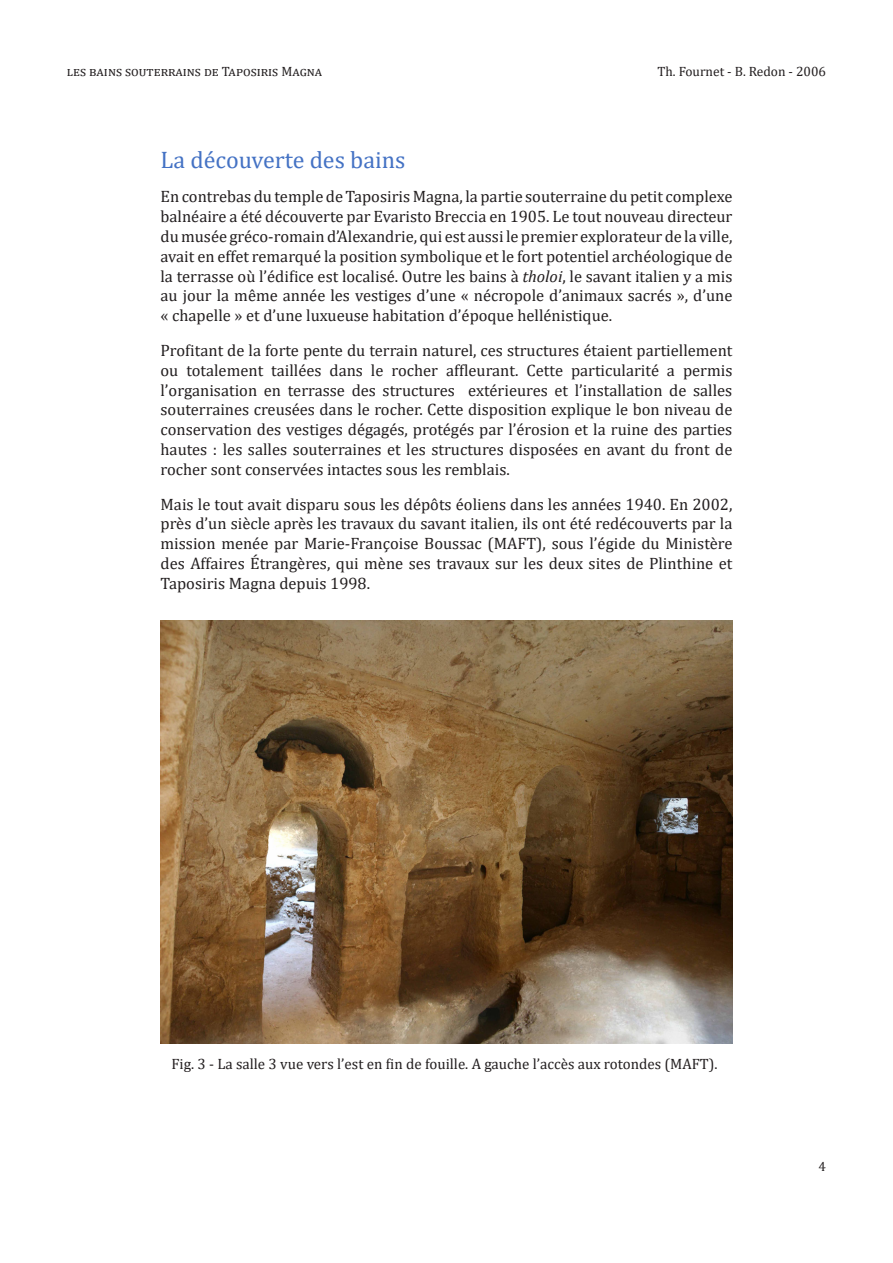
<style>
.page{position:relative;width:893px;height:1263px;background:#fff}
.page>*{position:absolute;margin:0;border:0;box-sizing:border-box;transform-origin:0 0}
.t1{font:24px "Cambria";color:#4472c4}
.t2{font:16.5px/19.8px "Cambria";color:#231f20;text-align:justify}
.t3{font:15px "Cambria";color:#231f20}
.t4{font:13.5px "Cambria";letter-spacing:.055em;color:#231f20}
.t5{font:13.5px "Cambria";color:#231f20}
.s1{font-style:italic}
</style>
<div class="page">
<img style="left:161px;top:620px;width:571px;height:423px">
<p class="t4" style="left:67px;top:64px;width:256px">les bains souterrains de Taposiris Magna</p>
<p class="t5" style="left:657px;top:64px;width:170px">Th. Fournet B- . Redon - 2006</p>
<p class="t1" style="left:161px;top:145px;width:246px">La découverte des bains</p>
<p class="t2" style="left:161px;top:187px;width:573px">EncontrebasdutempledeTaposirisMagna la, partiesouterrainedupetitcomplexe balnéaire a été découverte par Evaristo Breccia en 1905. Le tout nouveau directeur dumuséegréco-romain ’dAlexandrie,quiestaussilepremierexplorateurdelaville, avait en effet remarqué la position symbolique et le fort potentiel archéologique de la terrasse où ’l édifice est localisé. Outre les bains à <span class="s1">tholoi</span> le, savant italien ay mis au jour la même année les vestiges ’d une « nécropole ’d animaux sacrés » ’d, une « chapelle » et ’d une luxueuse habitation ’d époque hellénistique.</p>
<p class="t2" style="left:161px;top:340px;width:573px;text-align:right">Profitant de la forte pente du terrain naturel, ces structures étaient partiellement permis</p>
<p class="t2" style="left:271px;top:360px;width:52px">taillées</p>
<p class="t2" style="left:571px;top:360px;width:90px">particularité</p>
<p class="t2" style="left:446px;top:360px;width:74px">affleurant.</p>
<p class="t2" style="left:186px;top:360px;width:78px">totalement</p>
<p class="t2" style="left:330px;top:360px;width:35px">dans</p>
<p class="t2" style="left:371px;top:360px;width:14px">le</p>
<p class="t2" style="left:391px;top:360px;width:48px">rocher</p>
<p class="t2" style="left:527px;top:360px;width:38px">Cette</p>
<p class="t2" style="left:161px;top:360px;width:19px">ou</p>
<p class="t2" style="left:667px;top:360px;width:10px">a</p>
<p class="t2" style="left:468px;top:380px;width:266px">extérieures et ’l installation de salles</p>
<p class="t2" style="left:161px;top:380px;width:573px;text-align:left">’l organisation en terrasse des structures<br>souterraines creusées dans le rocher. Cette disposition explique le bon niveau de conservation des vestiges dégagés, protégés par ’l érosion et la ruine des parties hautes : les salles souterraines et les structures disposées en avant du front de rocher sont conservées intactes sous les remblais.</p>
<p class="t2" style="left:161px;top:494px;width:573px">Mais le tout avait disparu sous les dépôts éoliens dans les années 1940. En 2002, près ’d un siècle après les travaux du savant italien, ils ont été redécouverts par la mission menée par Marie-Françoise Boussac (MAFT ,) sous ’l égide du Ministère des Affaires Étrangères, qui mène ses travaux sur les deux sites de Plinthine et Taposiris Magna depuis 1998.</p>
<p class="t3" style="left:171px;top:1054px;width:548px">Fig -3. La salle 3 vue vers ’l est en fin de fouille A. gauche ’l accès aux rotondes (MAFT .(</p>
<p class="t5" style="left:818px;top:1159px;width:9px">4</p>
</div>
